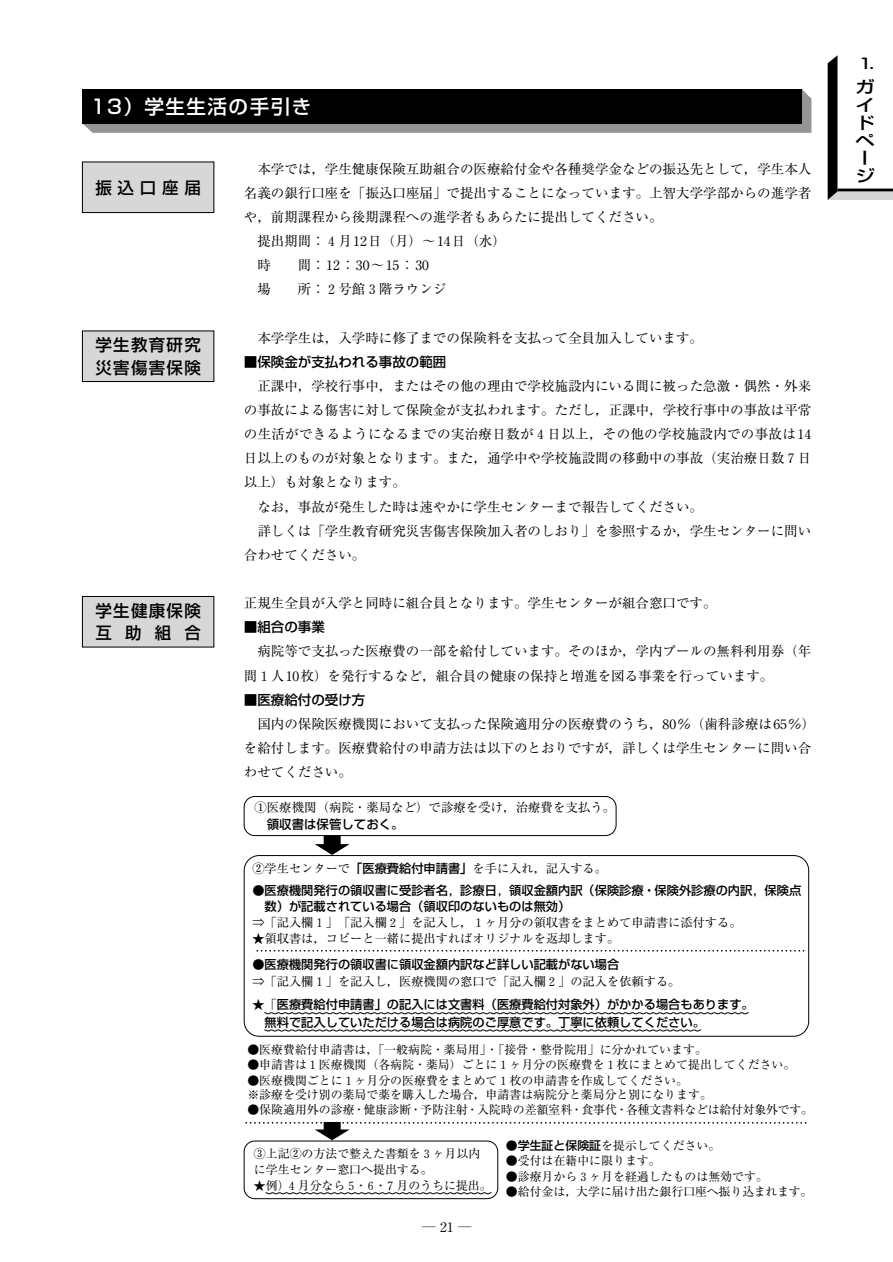
<style>
.page{position:relative;width:893px;height:1262px;background:#fff}
.page>*{position:absolute;margin:0;border:0;box-sizing:border-box;transform-origin:0 0}
.t1{font:500 19.5px "Shin Go";letter-spacing:.075em;color:#fff}
.t2{font:500 16.5px/22.4px "Shin Go";letter-spacing:.08em;color:#000}
.t3{font:500 16.35px/17.9px "Shin Go";color:#000;text-align:justify;scale:1.19 1}
.t4{font:500 14.4px "Shin Go";color:#000;scale:1.25 1}
.t5{font:13.5px/24.2px "Ryumin";color:#000}
.t6{font:13.5px "Ryumin";letter-spacing:.02em;color:#000}
.t7{font:500 13.5px "Shin Go";color:#000}
.t8{font:12.45px "Ryumin";color:#000}
.t9{font:500 12.45px "Shin Go";color:#000}
.t10{font:500 12.15px/15.9px "Shin Go";color:#000}
.t11{font:12.15px "Ryumin";color:#000}
.t12{font:11.85px/13.8px "Ryumin";color:#000}
.s1{font-family:"Shin Go";font-weight:500}
.s2{font-family:"Ryumin";font-weight:400}
</style>
<div class="page">
<svg style="left:827px;top:55px;width:65px;height:145px"></svg>
<hr style="left:837px;top:189px;width:55px;height:2px;background:#000">
<div style="left:83px;top:162px;width:131px;height:50px;background:#d7d7d7"></div>
<div style="left:82px;top:162px;width:132px;height:51px;border:1px solid #000"></div>
<div style="left:83px;top:331px;width:131px;height:50px;background:#d7d7d7"></div>
<div style="left:82px;top:331px;width:132px;height:51px;border:1px solid #000"></div>
<div style="left:83px;top:596px;width:131px;height:51px;background:#d7d7d7"></div>
<div style="left:82px;top:596px;width:132px;height:51px;border:1px solid #000"></div>
<svg style="left:82px;top:89px;width:729px;height:44px;background:#888"></svg>
<div style="left:82px;top:89px;width:720px;height:34px;background:#000"></div>
<div style="left:323px;top:832px;width:17px;height:14px;background:#000"></div>
<svg style="left:315px;top:844px;width:34px;height:11px"></svg>
<div style="left:244px;top:796px;width:372px;height:39px;background:#fff;border:1px solid #000;border-radius:11px"></div>
<svg style="left:244px;top:855px;width:565px;height:344px"></svg>
<svg style="left:244px;top:1122px;width:561px;height:1px"></svg>
<svg style="left:257px;top:950px;width:546px;height:1px"></svg>
<div style="left:323px;top:1122px;width:17px;height:9px;background:#000"></div>
<svg style="left:314px;top:1129px;width:35px;height:11px"></svg>
<svg style="left:264px;top:1012px;width:484px;height:2px"></svg>
<svg style="left:264px;top:1029px;width:437px;height:2px"></svg>
<svg style="left:265px;top:1192px;width:226px;height:2px"></svg>
<h1 class="t1" style="left:91px;top:99px;width:222px">13）学生生活の手引き</h1>
<p class="t2" style="left:95px;top:178px;width:107px">振込口座届</p>
<p class="t2" style="left:95px;top:336px;width:107px">学生教育研究災害傷害保険</p>
<p class="t2" style="left:95px;top:601px;width:107px">学生健康保険互助組合</p>
<p class="t5" style="left:257px;top:158px;width:555px">本学では，学生健康保険互助組合の医療給付金や各種奨学金などの振込先として，学生本人</p>
<p class="t5" style="left:244px;top:182px;width:569px">名義の銀行口座を「振込口座届」で提出することになっています。上智大学学部からの進学者</p>
<p class="t5" style="left:244px;top:206px;width:420px">や，前期課程から後期課程への進学者もあらたに提出してください。</p>
<p class="t5" style="left:257px;top:231px;width:250px">提出期間：４月12日（月）～14日（水）</p>
<p class="t5" style="left:257px;top:255px;width:173px">時　　間：12：30～15：30</p>
<p class="t5" style="left:257px;top:279px;width:191px">場　　所：２号館３階ラウンジ</p>
<p class="t5" style="left:257px;top:327px;width:447px">本学学生は，入学時に修了までの保険料を支払って全員加入しています。</p>
<p class="t7" style="left:244px;top:356px;width:204px">■保険金が支払われる事故の範囲</p>
<p class="t5" style="left:257px;top:375px;width:555px">正課中，学校行事中，またはその他の理由で学校施設内にいる間に被った急激・偶然・外来</p>
<p class="t5" style="left:244px;top:400px;width:569px">の事故による傷害に対して保険金が支払われます。ただし，正課中，学校行事中の事故は平常</p>
<p class="t6" style="left:244px;top:429px;width:569px">の生活ができるようになるまでの実治療日数が４日以上，その他の学校施設内での事故は14</p>
<p class="t5" style="left:244px;top:448px;width:569px">日以上のものが対象となります。また，通学中や学校施設間の移動中の事故（実治療日数７日</p>
<p class="t5" style="left:244px;top:472px;width:164px">以上）も対象となります。</p>
<p class="t5" style="left:257px;top:496px;width:447px">なお，事故が発生した時は速やかに学生センターまで報告してください。</p>
<p class="t5" style="left:257px;top:520px;width:555px">詳しくは「学生教育研究災害傷害保険加入者のしおり」を参照するか，学生センターに問い</p>
<p class="t5" style="left:244px;top:544px;width:123px">合わせてください。</p>
<p class="t5" style="left:244px;top:593px;width:474px">正規生全員が入学と同時に組合員となります。学生センターが組合窓口です。</p>
<p class="t7" style="left:244px;top:622px;width:82px">■組合の事業</p>
<p class="t5" style="left:244px;top:641px;width:569px;text-indent:14px">病院等で支払った医療費の一部を給付しています。そのほか，学内プールの無料利用券（年間１人10枚）を発行するなど，組合員の健康の保持と増進を図る事業を行っています。</p>
<p class="t7" style="left:244px;top:694px;width:123px">■医療給付の受け方</p>
<p class="t5" style="left:244px;top:713px;width:573px;text-indent:14px">国内の保険医療機関において支払った保険適用分の医療費のうち，80％（歯科診療は65％）を給付します。医療費給付の申請方法は以下のとおりですが，詳しくは学生センターに問い合わせてください。</p>
<p class="t8" style="left:254px;top:803px;width:362px">①医療機関（病院・薬局など）で診療を受け，治療費を支払う。</p>
<p class="t9" style="left:254px;top:819px;width:151px">　領収書は保管しておく。</p>
<p class="t11" style="left:252px;top:863px;width:356px">②学生センターで<span class="s1">「医療費給付申請書」</span>を手に入れ，記入する。</p>
<p class="t10" style="left:252px;top:883px;width:550px"><span class="s2">●</span>医療機関発行の領収書に受診者名，診療日，領収金額内訳（保険診療・保険外診療の内訳，保険点　数）が記載されている場合（領収印のないものは無効）</p>
<p class="t11" style="left:252px;top:918px;width:490px">⇒「記入欄１」「記入欄２」を記入し，１ヶ月分の領収書をまとめて申請書に添付する。</p>
<p class="t11" style="left:252px;top:934px;width:368px">★領収書は，コピーと一緒に提出すればオリジナルを返却します。</p>
<p class="t10" style="left:252px;top:957px;width:368px"><span class="s2">●</span>医療機関発行の領収書に領収金額内訳など詳しい記載がない場合</p>
<p class="t11" style="left:252px;top:976px;width:429px">⇒「記入欄１」を記入し，医療機関の窓口で「記入欄２」の記入を依頼する。</p>
<p class="t10" style="left:252px;top:996px;width:503px;line-height:18px"><span class="s2">★「</span>医療費給付申請書」の記入には文書料（医療費給付対象外）がかかる場合もあります。　無料で記入していただける場合は病院のご厚意です。丁寧に依頼してください。</p>
<p class="t12" style="left:247px;top:1044px;width:461px">●医療費給付申請書は，「一般病院・薬局用」・「接骨・整骨院用」に分かれています。</p>
<p class="t12" style="left:247px;top:1059px;width:549px">●申請書は１医療機関（各病院・薬局）ごとに１ヶ月分の医療費を１枚にまとめて提出してください。</p>
<p class="t12" style="left:247px;top:1075px;width:466px">●医療機関ごとに１ヶ月分の医療費をまとめて１枚の申請書を作成してください。<br>※診療を受け別の薬局で薬を購入した場合，申請書は病院分と薬局分と別になります。</p>
<p class="t12" style="left:247px;top:1104px;width:567px">●保険適用外の診療・健康診断・予防注射・入院時の差額室料・食事代・各種文書料などは給付対象外です。</p>
<p class="t12" style="left:254px;top:1147px;width:228px;line-height:15.9px">③上記②の方法で整えた書類を３ヶ月以内に学生センター窓口へ提出する。</p>
<p class="t12" style="left:254px;top:1180px;width:239px">★例）４月分なら５・６・７月のうちに提出。</p>
<p class="t5" style="left:422px;top:1216px;width:51px">―21―</p>
<p class="t12" style="left:506px;top:1140px;width:216px">●<span class="s1">学生証と保険証</span>を提示してください。</p>
<p class="t12" style="left:506px;top:1155px;width:156px">●受付は在籍中に限ります。</p>
<p class="t12" style="left:506px;top:1171px;width:263px">●診療月から３ヶ月を経過したものは無効です。</p>
<p class="t12" style="left:506px;top:1186px;width:308px">●給付金は，大学に届け出た銀行口座へ振り込まれます。</p>
<p class="t4" style="left:858px;top:58px;width:14px">1.</p>
<p class="t3" style="left:855px;top:80px;width:18px">ガイドページ</p>
</div>
